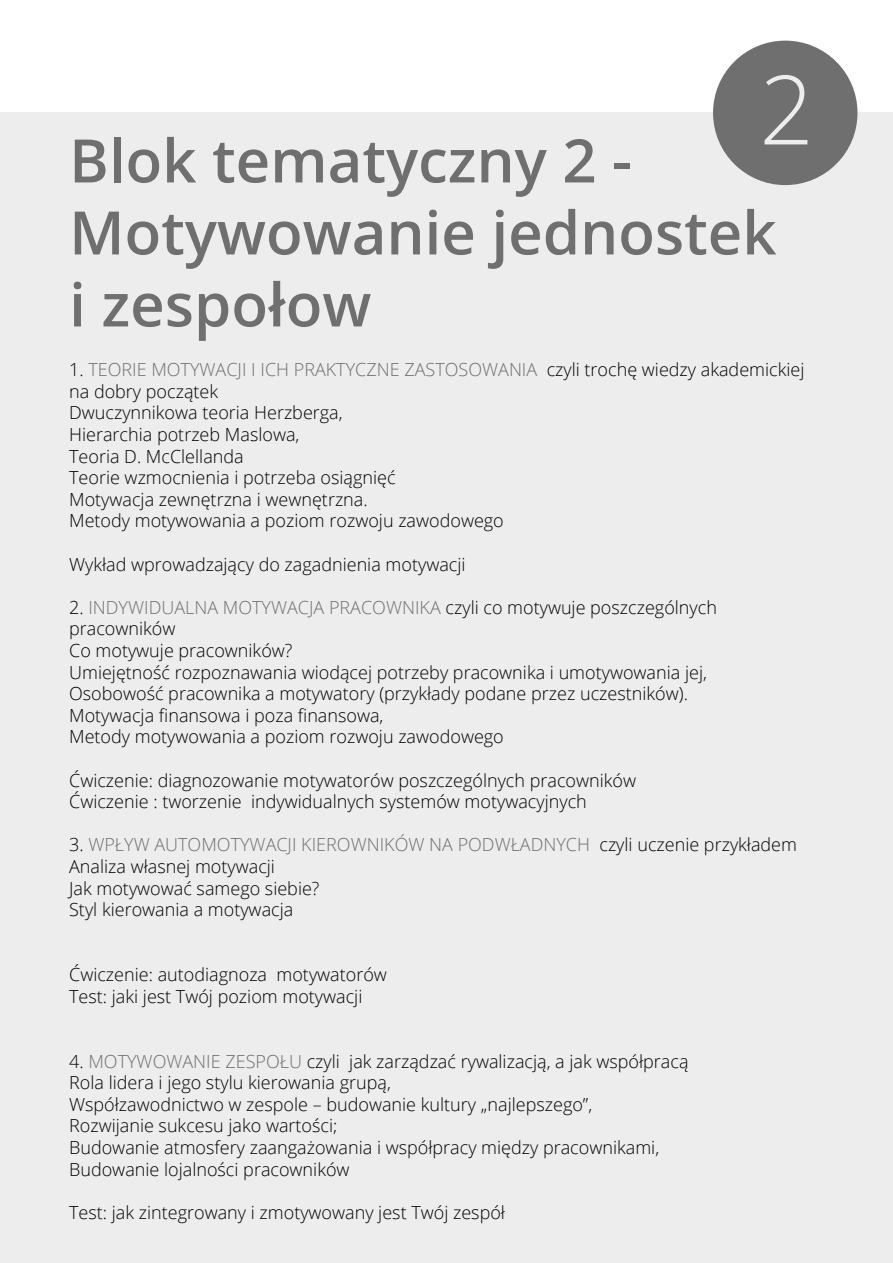
<style>
.page{position:relative;width:893px;height:1263px;background:#fff}
.page>*{position:absolute;margin:0;border:0;box-sizing:border-box;transform-origin:0 0}
.t1{font:300 96px "Open Sans";color:#ededed}
.t2{font:600 60px/72px "Open Sans";color:#706f6f}
.t3{font:300 18px/21.6px "Open Sans";color:#000}
.s1{color:#706f6f}
</style>
<div class="page">
<div style="left:0;top:113px;width:893px;height:1150px;background:#ededed"></div>
<div style="left:713px;top:41px;width:144px;height:144px;background:#706f6f;border-radius:50%"></div>
<h1 class="t1" style="left:759px;top:44px;width:56px">2</h1>
<h2 class="t2" style="left:69px;top:123px;width:709px">Blok tematyczny 2 -<br>Motywowanie jednostek i zespołow</h2>
<p class="t3" style="left:69px;top:358px;width:737px">1. <span class="s1">TEORIE MOTYWACJI I ICH PRAKTYCZNE ZASTOSOWANIA</span> czyli trochę wiedzy akademickiej na dobry początek<br>Dwuczynnikowa teoria Herzberga,<br>Hierarchia potrzeb Maslowa,<br>Teoria D. McClellanda<br>Teorie wzmocnienia i potrzeba osiągnięć<br>Motywacja zewnętrzna i wewnętrzna.<br>Metody motywowania a poziom rozwoju zawodowego</p>
<p class="t3" style="left:69px;top:553px;width:398px">Wykład wprowadzający do zagadnienia motywacji</p>
<p class="t3" style="left:69px;top:596px;width:649px">2. <span class="s1">INDYWIDUALNA MOTYWACJA PRACOWNIKA</span> czyli co motywuje poszczególnych pracowników<br>Co motywuje pracowników?<br>Umiejętność rozpoznawania wiodącej potrzeby pracownika i umotywowania jej, Osobowość pracownika a motywatory (przykłady podane przez uczestników).<br>Motywacja finansowa i poza finansowa,<br>Metody motywowania a poziom rozwoju zawodowego</p>
<p class="t3" style="left:69px;top:769px;width:568px">Ćwiczenie: diagnozowanie motywatorów poszczególnych pracowników<br>Ćwiczenie : tworzenie indywidualnych systemów motywacyjnych</p>
<p class="t3" style="left:69px;top:834px;width:729px">3. <span class="s1">WPŁYW AUTOMOTYWACJI KIEROWNIKÓW NA PODWŁADNYCH</span> czyli uczenie przykładem Analiza własnej motywacji<br>Jak motywować samego siebie?<br>Styl kierowania a motywacja</p>
<p class="t3" style="left:69px;top:963px;width:319px">Ćwiczenie: autodiagnoza motywatorów<br>Test: jaki jest Twój poziom motywacji</p>
<p class="t3" style="left:69px;top:1050px;width:621px">4. <span class="s1">MOTYWOWANIE ZESPOŁU</span> czyli jak zarządzać rywalizacją, a jak współpracą Rola lidera i jego stylu kierowania grupą,<br>Współzawodnictwo w zespole – budowanie kultury „najlepszego”,<br>Rozwijanie sukcesu jako wartości;<br>Budowanie atmosfery zaangażowania i współpracy między pracownikami, Budowanie lojalności pracowników</p>
<p class="t3" style="left:69px;top:1201px;width:437px">Test: jak zintegrowany i zmotywowany jest Twój zespół</p>
</div>
